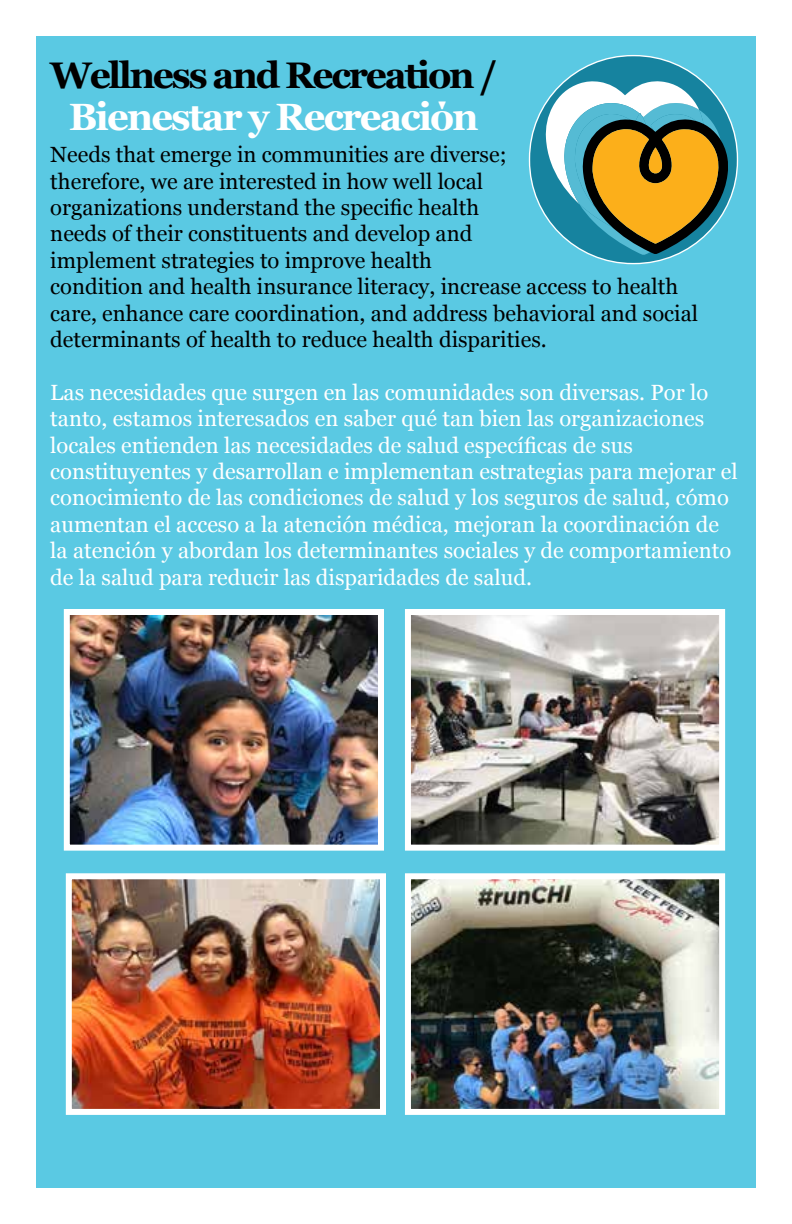
<style>
.page{position:relative;width:792px;height:1224px;background:#fff}
.page>*{position:absolute;margin:0;border:0;box-sizing:border-box;transform-origin:0 0}
.t1{font:700 38px "Georgia";letter-spacing:-.05em;color:#fff}
.t2{font:700 37px "Georgia";letter-spacing:-.06em;color:#000}
.t3{font:22px/26.4px "Georgia";color:#fff}
.t4{font:22px/26.4px "Georgia";color:#000}
</style>
<div class="page">
<div style="left:36px;top:36px;width:720px;height:1152px;background:#5ac9e3"></div>
<div style="left:530px;top:56px;width:207px;height:208px;background:#16839f;border-radius:103px"></div>
<svg style="left:545px;top:80px;width:183px;height:176px"></svg>
<img style="left:412px;top:616px;width:306px;height:228px">
<div style="left:405px;top:609px;width:320px;height:242px;border:6px solid #fff"></div>
<img style="left:71px;top:616px;width:306px;height:228px">
<div style="left:64px;top:609px;width:320px;height:242px;border:6px solid #fff"></div>
<img style="left:73px;top:880px;width:306px;height:228px">
<div style="left:66px;top:873px;width:320px;height:242px;border:6px solid #fff"></div>
<img style="left:412px;top:880px;width:306px;height:228px">
<div style="left:405px;top:873px;width:320px;height:242px;border:6px solid #fff"></div>
<h2 class="t2" style="left:50px;top:47px;width:449px">Wellness and Recreation /</h2>
<h1 class="t1" style="left:69px;top:88px;width:412px">Bienestar y Recreaciόn</h1>
<p class="t4" style="left:50px;top:141px;width:649px">Needs that emerge in communities are diverse;<br>therefore, we are interested in how well local<br>organizations understand the specific health<br>needs of their constituents and develop and<br>implement strategies to improve health<br>condition and health insurance literacy, increase access to health care, enhance care coordination, and address behavioral and social determinants of health to reduce health disparities.</p>
<p class="t3" style="left:50px;top:378px;width:689px">Las necesidades que surgen en las comunidades son diversas. Por lo tanto, estamos interesados en saber qué tan bien las organizaciones locales entienden las necesidades de salud específicas de sus constituyentes y desarrollan e implementan estrategias para mejorar el conocimiento de las condiciones de salud y los seguros de salud, cómo aumentan el acceso a la atención médica, mejoran la coordinación de la atención y abordan los determinantes sociales y de comportamiento de la salud para reducir las disparidades de salud.</p>
</div>
